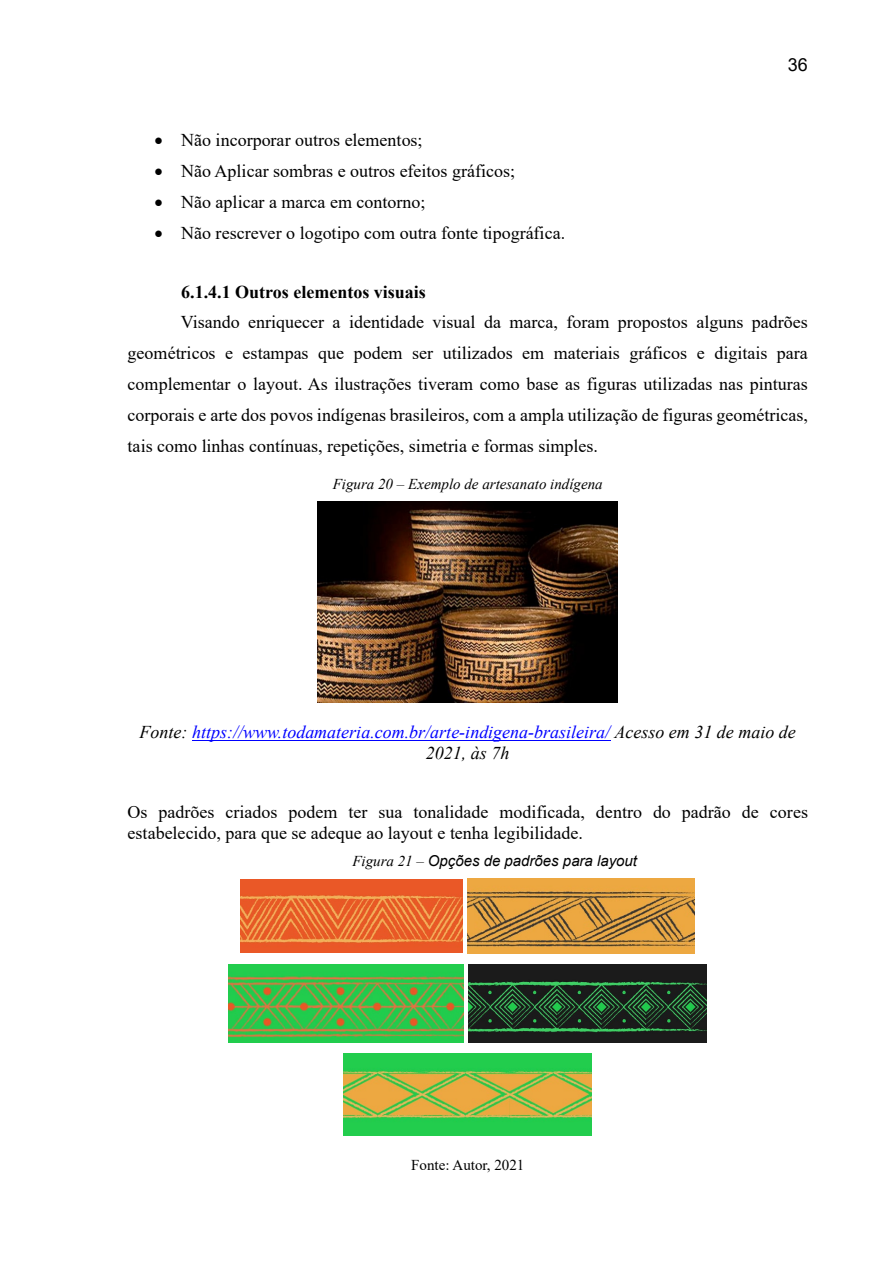
<style>
.page{position:relative;width:893px;height:1263px;background:#fff}
.page>*{position:absolute;margin:0;border:0;box-sizing:border-box;transform-origin:0 0}
.t1{font:18px/31px "Times New Roman";color:#000}
.t2{font:italic 18px/20.7px "Times New Roman";color:#00f;text-align:center}
.t3{font:700 18px "Times New Roman";color:#000}
.t4{font:18px "Arial";color:#000}
.t5{font:italic 15px "Times New Roman";color:#000}
.t6{font:italic 15px "Arial";color:#000}
.t7{font:15px "Times New Roman";letter-spacing:-.005em;color:#000}
.s1{color:#000}
.s2{font-family:"Times New Roman"}
</style>
<div class="page">
<hr style="left:192px;top:740px;width:418px;height:1px;background:#00f">
<img style="left:318px;top:501px;width:300px;height:201px">
<img style="left:241px;top:879px;width:221px;height:74px">
<img style="left:467px;top:878px;width:228px;height:76px">
<img style="left:228px;top:964px;width:235px;height:78px">
<img style="left:469px;top:964px;width:237px;height:79px">
<img style="left:343px;top:1053px;width:249px;height:82px">
<p class="t1" style="left:181px;top:124px;width:386px">Não incorporar outros elementos;<br>Não Aplicar sombras e outros efeitos gráficos;<br>Não aplicar a marca em contorno;<br>Não rescrever o logotipo com outra fonte tipográfica.</p>
<p class="t4" style="left:788px;top:52px;width:21px">36</p>
<p class="t3" style="left:181px;top:279px;width:246px">6.1.4.1 Outros elementos visuais</p>
<p class="t1" style="left:128px;top:306px;width:682px;text-align:justify;text-indent:53px">Visando enriquecer a identidade visual da marca, foram propostos alguns padrões geométricos e estampas que podem ser utilizados em materiais gráficos e digitais para complementar o layout. As ilustrações tiveram como base as figuras utilizadas nas pinturas corporais e arte dos povos indígenas brasileiros, com a ampla utilização de figuras geométricas, tais como linhas contínuas, repetições, simetria e formas simples.</p>
<p class="t5" style="left:333px;top:474px;width:272px">Figura 20 – Exemplo de artesanato indígena</p>
<p class="t2" style="left:140px;top:721px;width:658px"><span class="s1">Fonte:</span> https://www.todamateria.com.br/arte-indigena-brasileira/ <span class="s1">Acesso em 31 de maio de<br>2021, às 7h</span></p>
<p class="t1" style="left:128px;top:801px;width:682px;line-height:20.7px">Os padrões criados podem ter sua tonalidade modificada, dentro do padrão de cores estabelecido, para que se adeque ao layout e tenha legibilidade.</p>
<p class="t6" style="left:352px;top:851px;width:286px"><span class="s2">Figura 21 –</span> Opções de padrões para layout</p>
<p class="t7" style="left:411px;top:1154px;width:115px">Fonte: Autor, 2021</p>
</div>
